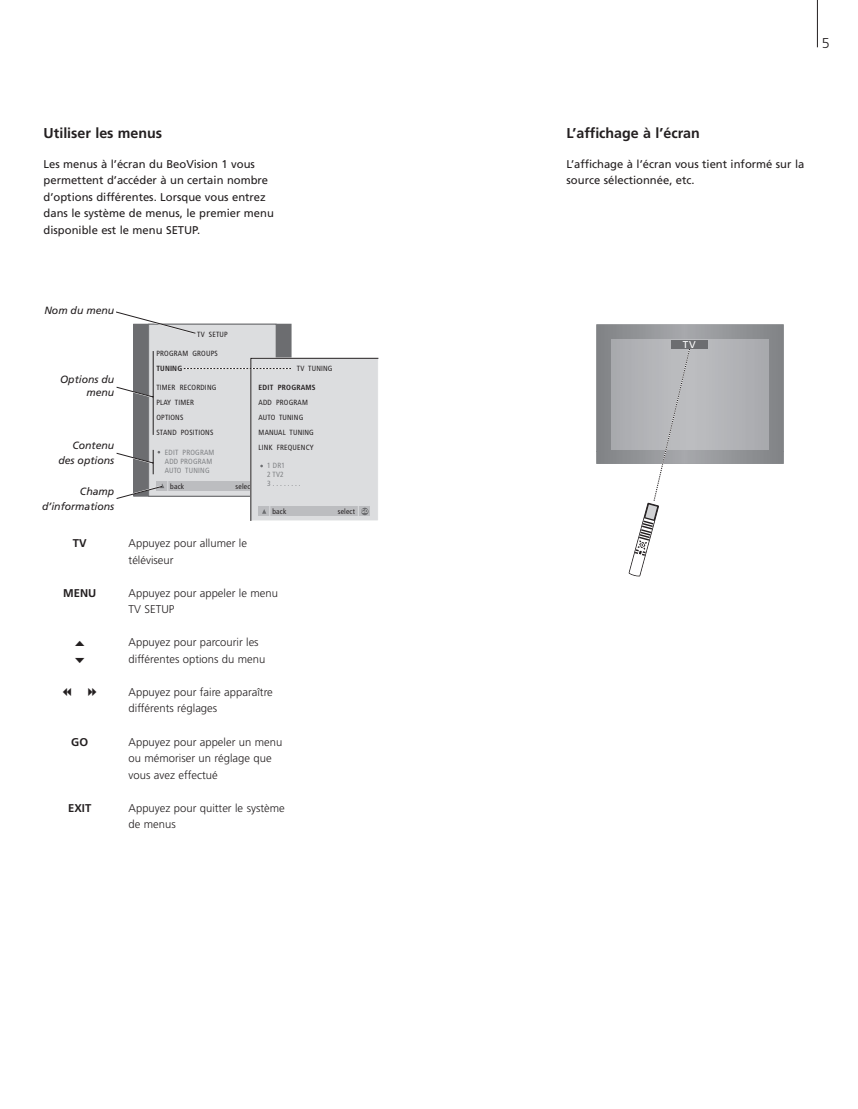
<style>
.page{position:relative;width:858px;height:1109px;background:#fff}
.page>*{position:absolute;margin:0;border:0;box-sizing:border-box;transform-origin:0 0}
.t1{font:700 14.25px "Frutiger";color:#231f20}
.t2{font:300 14.25px "Frutiger";color:#231f20}
.t3{font:300 11.25px/16.5px "Frutiger";color:#231f20}
.t4{font:11.25px/16.5px "Frutiger";color:#231f20}
.t5{font:700 11.25px "Frutiger";color:#231f20}
.t6{font:italic 10.5px/15px "Frutiger";color:#231f20;text-align:right}
.t7{font:9.9px "Frutiger";color:#fff}
.t8{font:condensed 7.5px/15px "Frutiger";letter-spacing:.025em;color:#231f20}
.t9{font:condensed 7.5px/9px "Frutiger";letter-spacing:.025em;color:#808285}
.t10{font:700 condensed 7.5px "Frutiger";letter-spacing:.025em;color:#231f20}
.s1{font-size:5.25px;color:#fff}
</style>
<div class="page">
<hr style="left:817px;top:0;width:1px;height:47px;background:#231f20">
<svg style="left:117px;top:312px;width:262px;height:208px"></svg>
<svg style="left:596px;top:324px;width:188px;height:253px"></svg>
<p class="t1" style="left:44px;top:127px;width:120px">Utiliser les menus</p>
<p class="t4" style="left:44px;top:156px;width:232px">Les menus à l’écran du BeoVision 1 vous permettent d’accéder à un certain nombre d’options différentes. Lorsque vous entrez dans le système de menus, le premier menu disponible est le menu SETUP.</p>
<p class="t6" style="left:44px;top:303px;width:71px">Nom du menu</p>
<p class="t6" style="left:60px;top:373px;width:56px;line-height:13.5px">Options du menu</p>
<p class="t6" style="left:58px;top:438px;width:57px">Contenu des options</p>
<p class="t6" style="left:42px;top:485px;width:74px">Champ d’informations</p>
<p class="t5" style="left:73px;top:539px;width:15px">TV</p>
<p class="t5" style="left:63px;top:588px;width:35px">MENU</p>
<p class="t5" style="left:71px;top:737px;width:18px">GO</p>
<p class="t5" style="left:68px;top:803px;width:25px">EXIT</p>
<p class="t8" style="left:197px;top:327px;width:32px">TV SETUP</p>
<p class="t8" style="left:156px;top:346px;width:63px">PROGRAM GROUPS</p>
<p class="t10" style="left:156px;top:365px;width:27px">TUNING</p>
<p class="t8" style="left:156px;top:381px;width:61px">TIMER RECORDING<br>PLAY TIMER<br>OPTIONS<br>STAND POSITIONS</p>
<p class="t9" style="left:165px;top:448px;width:51px">EDIT PROGRAM<br>ADD PROGRAM<br>AUTO TUNING</p>
<p class="t8" style="left:297px;top:361px;width:37px">TV TUNING</p>
<p class="t10" style="left:259px;top:384px;width:58px">EDIT PROGRAMS</p>
<p class="t8" style="left:259px;top:395px;width:57px">ADD PROGRAM<br>AUTO TUNING<br>MANUAL TUNING<br>LINK FREQUENCY</p>
<p class="t9" style="left:267px;top:461px;width:35px">1 DR1<br>2 TV2<br>3 . . . . . . . .</p>
<p class="t8" style="left:170px;top:479px;width:15px">back</p>
<p class="t8" style="left:236px;top:479px;width:32px">select <span class="s1">GO</span></p>
<p class="t8" style="left:272px;top:505px;width:15px">back</p>
<p class="t8" style="left:338px;top:505px;width:32px">select <span class="s1">GO</span></p>
<p class="t3" style="left:129px;top:536px;width:120px">Appuyez pour allumer le téléviseur</p>
<p class="t3" style="left:129px;top:585px;width:151px">Appuyez pour appeler le menu<br>TV SETUP</p>
<p class="t3" style="left:129px;top:635px;width:138px">Appuyez pour parcourir les différentes options du menu</p>
<p class="t3" style="left:129px;top:684px;width:146px">Appuyez pour faire apparaître différents réglages</p>
<p class="t3" style="left:129px;top:734px;width:155px">Appuyez pour appeler un menu ou mémoriser un réglage que vous avez effectué</p>
<p class="t3" style="left:129px;top:800px;width:158px">Appuyez pour quitter le système de menus</p>
<p class="t2" style="left:822px;top:37px;width:9px">5</p>
<p class="t1" style="left:567px;top:127px;width:135px">L’affichage à l’écran</p>
<p class="t4" style="left:567px;top:156px;width:239px">L’affichage à l’écran vous tient informé sur la source sélectionnée, etc.</p>
<p class="t7" style="left:683px;top:340px;width:15px">TV</p>
</div>
